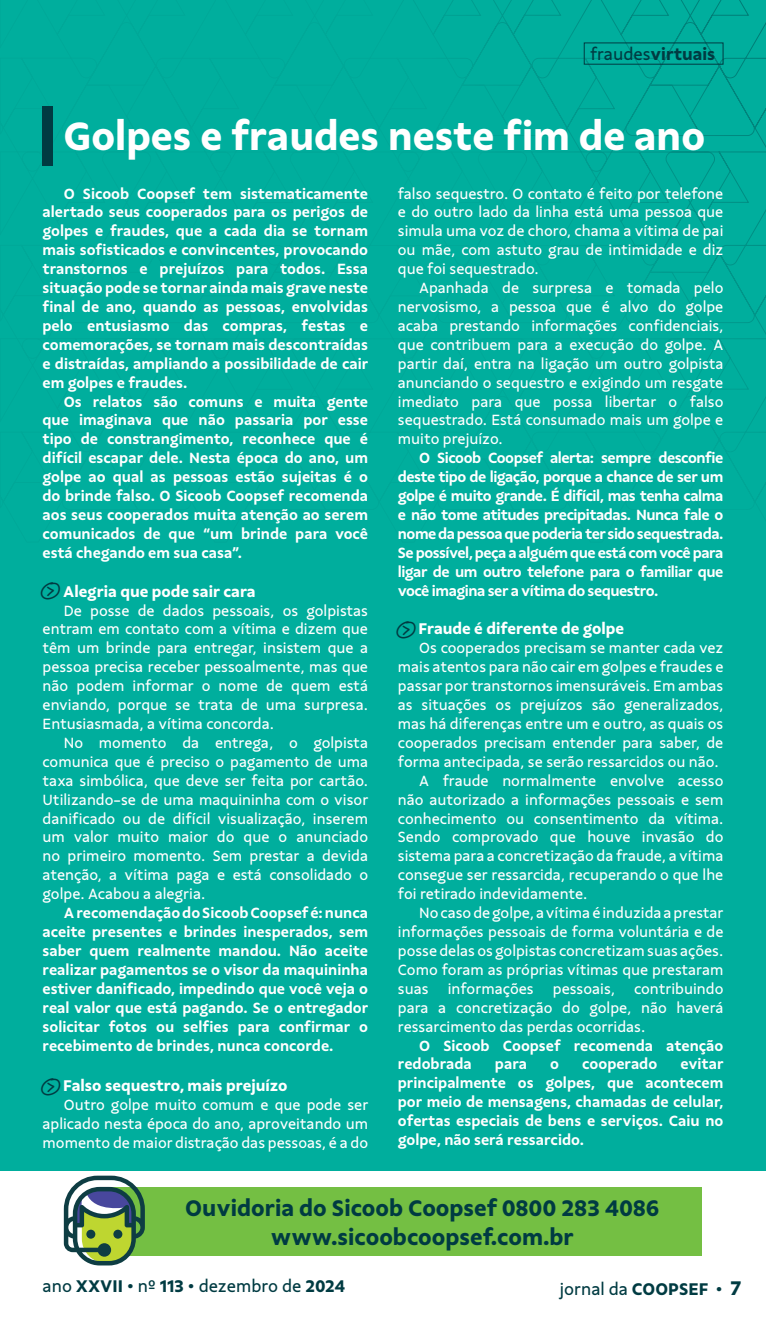
<style>
.page{position:relative;width:766px;height:1319px;background:#fff}
.page>*{position:absolute;margin:0;border:0;box-sizing:border-box;transform-origin:0 0}
.t1{font:700 42px "Sicoob Sans RC4";color:#fff}
.t2{font:700 24px/28.8px "Sicoob Sans RC4";color:#003b42;text-align:center}
.t3{font:24px "PW New Arrows";color:#003b42}
.t4{font:18px "Sicoob Sans RC4";color:#003b42}
.t5{font:700 18px "Sicoob Sans RC4";color:#003b42}
.t6{font:700 16.5px "Sicoob Sans RC4";color:#fff}
.t7{font:15.75px/18.9px "Sicoob Sans RC4";color:#fff;text-align:justify}
.t8{font:600 15.75px/18.9px "Sicoob Sans RC4";color:#fff;text-align:justify}
.s1{font-weight:400}
.s2{font-weight:700}
.s3{font-weight:700;font-size:21px}
</style>
<div class="page">
<div style="left:0;top:0;width:765px;height:1169px;background:#00ae9d"></div>
<svg style="left:42px;top:0;width:723px;height:440px"></svg>
<hr style="left:0;top:723px;width:1px;height:531px;background:#00ae9d">
<div style="left:43px;top:106px;width:10px;height:60px;background:#003b42"></div>
<div style="left:583px;top:43px;width:140px;height:22px;border:1px solid #003b42"></div>
<div style="left:104px;top:1186px;width:598px;height:68px;background:#74bf43"></div>
<svg style="left:64px;top:1175px;width:81px;height:90px"></svg>
<div style="left:86px;top:1229px;width:9px;height:9px;background:#0e3d43;border-radius:50%"></div>
<div style="left:113px;top:1229px;width:9px;height:9px;background:#0e3d43;border-radius:50%"></div>
<p class="t5" style="left:590px;top:44px;width:126px"><span class="s1">fraudes</span>virtuais</p>
<h1 class="t1" style="left:63px;top:114px;width:643px">Golpes e fraudes neste fim de ano</h1>
<p class="t8" style="left:43px;top:184px;width:327px;text-indent:21px">O Sicoob Coopsef tem sistematicamente alertado seus cooperados para os perigos de golpes e fraudes, que a cada dia se tornam mais sofisticados e convincentes, provocando transtornos e prejuízos para todos. Essa situação pode se tornar ainda mais grave neste final de ano, quando as pessoas, envolvidas pelo entusiasmo das compras, festas e comemorações, se tornam mais descontraídas e distraídas, ampliando a possibilidade de cair em golpes e fraudes.</p>
<p class="t8" style="left:43px;top:392px;width:327px;text-indent:21px">Os relatos são comuns e muita gente que imaginava que não passaria por esse tipo de constrangimento, reconhece que é difícil escapar dele. Nesta época do ano, um golpe ao qual as pessoas estão sujeitas é o do brinde falso. O Sicoob Coopsef recomenda aos seus cooperados muita atenção ao serem comunicados de que “um brinde para você está chegando em sua casa”.</p>
<p class="t6" style="left:63px;top:582px;width:194px">Alegria que pode sair cara</p>
<p class="t7" style="left:43px;top:601px;width:327px;text-indent:21px">De posse de dados pessoais, os golpistas entram em contato com a vítima e dizem que têm um brinde para entregar, insistem que a pessoa precisa receber pessoalmente, mas que não podem informar o nome de quem está enviando, porque se trata de uma surpresa.<br>Entusiasmada, a vítima concorda.</p>
<p class="t7" style="left:43px;top:733px;width:327px;text-indent:21px">No momento da entrega, o golpista comunica que é preciso o pagamento de uma taxa simbólica, que deve ser feita por cartão.<br>Utilizando-se de uma maquininha com o visor danificado ou de difícil visualização, inserem um valor muito maior do que o anunciado no primeiro momento. Sem prestar a devida atenção, a vítima paga e está consolidado o golpe. Acabou a alegria.</p>
<p class="t8" style="left:43px;top:903px;width:327px;text-indent:21px">A recomendação do Sicoob Coopsef é: nunca aceite presentes e brindes inesperados, sem saber quem realmente mandou. Não aceite realizar pagamentos se o visor da maquininha estiver danificado, impedindo que você veja o real valor que está pagando. Se o entregador solicitar fotos ou selfies para confirmar o recebimento de brindes, nunca concorde.</p>
<p class="t6" style="left:63px;top:1076px;width:226px">Falso sequestro, mais prejuízo</p>
<p class="t7" style="left:43px;top:1095px;width:327px;text-indent:21px">Outro golpe muito comum e que pode ser aplicado nesta época do ano, aproveitando um momento de maior distração das pessoas, é a do</p>
<p class="t7" style="left:398px;top:184px;width:327px">falso sequestro. O contato é feito por telefone e do outro lado da linha está uma pessoa que simula uma voz de choro, chama a vítima de pai ou mãe, com astuto grau de intimidade e diz que foi sequestrado.</p>
<p class="t7" style="left:398px;top:279px;width:327px;text-indent:21px">Apanhada de surpresa e tomada pelo nervosismo, a pessoa que é alvo do golpe acaba prestando informações confidenciais, que contribuem para a execução do golpe. A partir daí, entra na ligação um outro golpista anunciando o sequestro e exigindo um resgate imediato para que possa libertar o falso sequestrado. Está consumado mais um golpe e muito prejuízo.</p>
<p class="t8" style="left:398px;top:449px;width:327px;text-indent:21px">O Sicoob Coopsef alerta: sempre desconfie deste tipo de ligação, porque a chance de ser um golpe é muito grande. É difícil, mas tenha calma e não tome atitudes precipitadas. Nunca fale o nome da pessoa que poderia ter sido sequestrada.<br>Se possível, peça a alguém que está com você para ligar de um outro telefone para o familiar que você imagina ser a vítima do sequestro.</p>
<p class="t6" style="left:418px;top:620px;width:207px">Fraude é diferente de golpe</p>
<p class="t7" style="left:419px;top:639px;width:306px">Os cooperados precisam se manter cada vez</p>
<p class="t7" style="left:398px;top:658px;width:327px">mais atentos para não cair em golpes e fraudes e</p>
<p class="t7" style="left:398px;top:677px;width:327px">passar por transtornos imensuráveis. Em ambas</p>
<p class="t7" style="left:398px;top:695px;width:327px">as situações os prejuízos são generalizados,</p>
<p class="t7" style="left:398px;top:714px;width:327px">mas há diferenças entre um e outro, as quais os</p>
<p class="t7" style="left:398px;top:733px;width:327px">cooperados precisam entender para saber, de</p>
<p class="t7" style="left:398px;top:752px;width:322px">forma antecipada, se serão ressarcidos ou não.</p>
<p class="t7" style="left:419px;top:771px;width:306px">A fraude normalmente envolve acesso</p>
<p class="t7" style="left:398px;top:790px;width:327px">não autorizado a informações pessoais e sem</p>
<p class="t7" style="left:398px;top:809px;width:327px">conhecimento ou consentimento da vítima.</p>
<p class="t7" style="left:398px;top:828px;width:327px">Sendo comprovado que houve invasão do</p>
<p class="t7" style="left:398px;top:847px;width:327px">sistema para a concretização da fraude, a vítima</p>
<p class="t7" style="left:398px;top:866px;width:327px">consegue ser ressarcida, recuperando o que lhe</p>
<p class="t7" style="left:398px;top:884px;width:191px">foi retirado indevidamente.</p>
<p class="t7" style="left:419px;top:903px;width:306px">No caso de golpe, a vítima é induzida a prestar</p>
<p class="t7" style="left:398px;top:922px;width:327px">informações pessoais de forma voluntária e de</p>
<p class="t7" style="left:398px;top:941px;width:327px">posse delas os golpistas concretizam suas ações.</p>
<p class="t7" style="left:398px;top:960px;width:327px">Como foram as próprias vítimas que prestaram</p>
<p class="t7" style="left:398px;top:979px;width:327px">suas informações pessoais, contribuindo</p>
<p class="t7" style="left:398px;top:998px;width:327px">para a concretização do golpe, não haverá</p>
<p class="t7" style="left:398px;top:1017px;width:249px">ressarcimento das perdas ocorridas.</p>
<p class="t8" style="left:398px;top:1036px;width:327px;text-indent:21px">O Sicoob Coopsef recomenda atenção redobrada</p>
<h2 class="t3" style="left:40px;top:576px;width:23px">K</h2>
<h2 class="t3" style="left:396px;top:615px;width:23px">K</h2>
<p class="t8" style="left:495px;top:1054px;width:34px">para</p>
<p class="t8" style="left:550px;top:1054px;width:10px">o</p>
<p class="t8" style="left:582px;top:1054px;width:76px">cooperado</p>
<p class="t8" style="left:398px;top:1054px;width:327px;text-indent:282px">evitar principalmente os golpes, que acontecem por meio de mensagens, chamadas de celular, ofertas especiais de bens e serviços. Caiu no golpe, não será ressarcido.</p>
<h2 class="t3" style="left:41px;top:1072px;width:23px">K</h2>
<h2 class="t2" style="left:185px;top:1194px;width:475px">Ouvidoria do Sicoob Coopsef 0800 283 4086 www.sicoobcoopsef.com.br</h2>
<p class="t4" style="left:43px;top:1276px;width:304px">ano <span class="s2">XXVII •</span> nº <span class="s2">113 •</span> dezembro de <span class="s2">2024</span></p>
<p class="t4" style="left:559px;top:1279px;width:183px">jornal da <span class="s2">COOPSEF •</span> <span class="s3">7</span></p>
</div>
